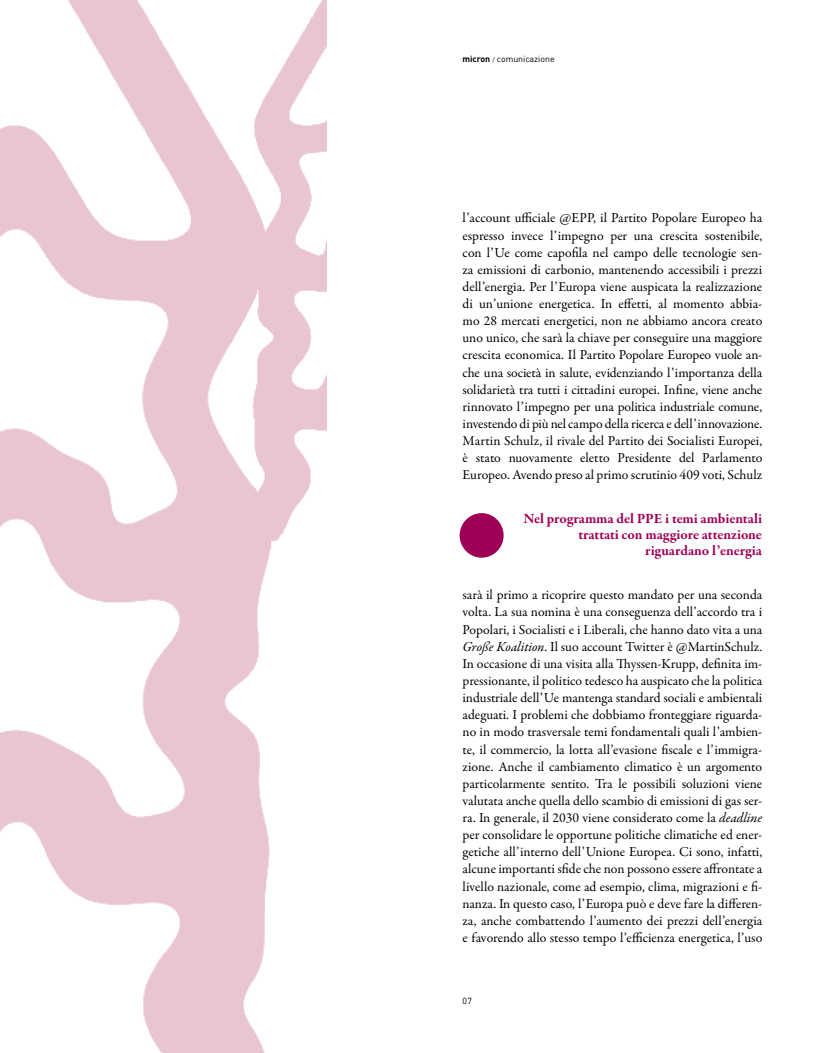
<style>
.page{position:relative;width:833px;height:1053px;background:#fff}
.page>*{position:absolute;margin:0;border:0;box-sizing:border-box;transform-origin:0 0}
.t1{font:700 14.38px/16.2px "Garamond Premr Pro";color:#9e0055;text-align:right}
.t2{font:13.75px/17.1px "Garamond Premr Pro";color:#000;text-align:justify}
.t3{font:8.75px "DIN";color:#000}
.s1{font-weight:700}
.s2{font-size:6.25px}
.s3{font-style:italic}
</style>
<div class="page">
<div style="left:459px;top:513px;width:44px;height:44px;background:#9e0055;border-radius:50%"></div>
<img style="left:0;top:0;width:327px;height:1052px">
<img style="left:225px;top:0;width:101px;height:540px">
<p class="t3" style="left:462px;top:54px;width:94px"><span class="s1">micron</span> <span class="s2">/</span> comunicazione</p>
<p class="t2" style="left:462px;top:210px;width:301px">l’account ufficiale @EPP, il Partito Popolare Europeo ha espresso invece l’impegno per una crescita sostenibile, con l’Ue come capofila nel campo delle tecnologie sen&shy;za emissioni di carbonio, mantenendo accessibili i prezzi dell’energia. Per l’Europa viene auspicata la realizzazione di un’unione energetica. In effetti, al momento abbia&shy;mo 28 mercati energetici, non ne abbiamo ancora creato uno unico, che sarà la chiave per conseguire una maggiore crescita economica. Il Partito Popolare Europeo vuole an&shy;che una società in salute, evidenziando l’importanza della solidarietà tra tutti i cittadini europei. Infine, viene anche rinnovato l’impegno per una politica industriale comune, investendo di più nel campo della ricerca e dell’innovazione.<br>Martin Schulz, il rivale del Partito dei Socialisti Europei, è stato nuovamente eletto Presidente del Parlamento Europeo. Avendo preso al primo scrutinio 409 voti, Schulz</p>
<p class="t1" style="left:523px;top:510px;width:240px">Nel programma del PPE i temi ambientali trattati con maggiore attenzione riguardano l’energia</p>
<p class="t2" style="left:462px;top:586px;width:301px">sarà il primo a ricoprire questo mandato per una seconda volta. La sua nomina è una conseguenza dell’accordo tra i Popolari, i Socialisti e i Liberali, che hanno dato vita a una <span class="s3">Große Koalition</span>. Il suo account Twitter è @MartinSchulz.<br>In occasione di una visita alla Thyssen-Krupp, definita im&shy;pressionante, il politico tedesco ha auspicato che la politica industriale dell’Ue mantenga standard sociali e ambientali adeguati. I problemi che dobbiamo fronteggiare riguarda&shy;no in modo trasversale temi fondamentali quali l’ambien&shy;te, il commercio, la lotta all’evasione fiscale e l’immigra&shy;zione. Anche il cambiamento climatico è un argomento particolarmente sentito. Tra le possibili soluzioni viene valutata anche quella dello scambio di emissioni di gas ser&shy;ra. In generale, il 2030 viene considerato come la <span class="s3">deadline </span>per consolidare le opportune politiche climatiche ed ener&shy;getiche all’interno dell’Unione Europea. Ci sono, infatti, alcune importanti sfide che non possono essere affrontate a livello nazionale, come ad esempio, clima, migrazioni e fi&shy;nanza. In questo caso, l’Europa può e deve fare la differen&shy;za, anche combattendo l’aumento dei prezzi dell’energia e favorendo allo stesso tempo l’efficienza energetica, l’uso</p>
<p class="t3" style="left:462px;top:995px;width:11px">07</p>
</div>
